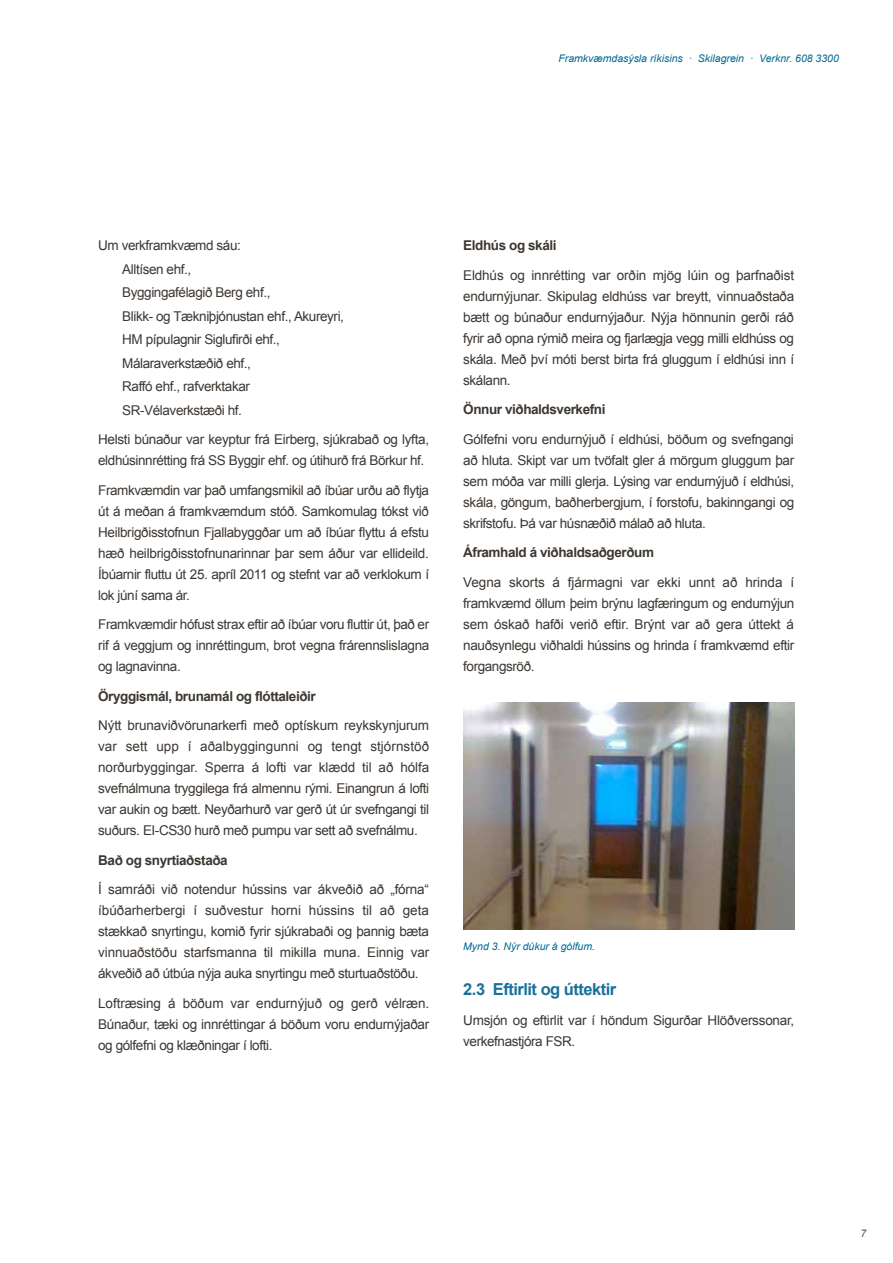
<style>
.page{position:relative;width:893px;height:1263px;background:#fff}
.page>*{position:absolute;margin:0;border:0;box-sizing:border-box;transform-origin:0 0}
.t1{font:700 16.5px "Arial";letter-spacing:-.03em;color:#18719a}
.t2{font:13.5px/21px "Arial";letter-spacing:-.03em;color:#3d3732;text-align:justify}
.t3{font:700 13.5px "Arial";letter-spacing:-.03em;color:#3d3732}
.t4{font:italic 10.5px "Arial";color:#006892}
.t5{font:italic 10.5px "Arial";color:#57514d}
</style>
<div class="page">
<img style="left:463px;top:702px;width:331px;height:228px">
<p class="t4" style="left:558px;top:51px;width:282px">Framkvæmdasýsla ríkisins · Skilagrein · Verknr. 608 3300</p>
<p class="t2" style="left:122px;top:234px;width:223px;line-height:23.5px;text-align:left;text-indent:-24px">Um verkframkvæmd sáu:<br>Alltísen ehf.,<br>Byggingafélagið Berg ehf.,<br>Blikk- og Tækniþjónustan ehf., Akureyri,<br>HM pípulagnir Siglufirði ehf.,<br>Málaraverkstæðið ehf.,<br>Raffó ehf., rafverktakar<br>SR-Vélaverkstæði hf.</p>
<p class="t2" style="left:98px;top:429px;width:332px">Helsti búnaður var keyptur frá Eirberg, sjúkrabað og lyfta, eldhúsinnrétting frá SS Byggir ehf. og útihurð frá Börkur hf.</p>
<p class="t2" style="left:98px;top:479px;width:332px">Framkvæmdin var það umfangsmikil að íbúar urðu að flytja út á meðan á framkvæmdum stóð. Samkomulag tókst við Heilbrigðisstofnun Fjallabyggðar um að íbúar flyttu á efstu hæð heilbrigðisstofnunarinnar þar sem áður var ellideild.<br>Íbúarnir fluttu út 25. apríl 2011 og stefnt var að verklokum í lok júní sama ár.</p>
<p class="t2" style="left:98px;top:614px;width:333px">Framkvæmdir hófust strax eftir að íbúar voru fluttir út, það er rif á veggjum og innréttingum, brot vegna frárennslislagna og lagnavinna.</p>
<p class="t3" style="left:98px;top:687px;width:219px">Öryggismál, brunamál og flóttaleiðir</p>
<p class="t2" style="left:98px;top:715px;width:333px">Nýtt brunaviðvörunarkerfi með optískum reykskynjurum var sett upp í aðalbyggingunni og tengt stjórnstöð norðurbyggingar. Sperra á lofti var klædd til að hólfa svefnálmuna tryggilega frá almennu rými. Einangrun á lofti var aukin og bætt. Neyðarhurð var gerð út úr svefngangi til suðurs. EI-CS30 hurð með pumpu var sett að svefnálmu.</p>
<p class="t3" style="left:98px;top:851px;width:131px">Bað og snyrtiaðstaða</p>
<p class="t2" style="left:98px;top:879px;width:333px">Í samráði við notendur hússins var ákveðið að „fórna“ íbúðarherbergi í suðvestur horni hússins til að geta stækkað snyrtingu, komið fyrir sjúkrabaði og þannig bæta vinnuaðstöðu starfsmanna til mikilla muna. Einnig var ákveðið að útbúa nýja auka snyrtingu með sturtuaðstöðu.</p>
<p class="t2" style="left:98px;top:993px;width:333px">Loftræsing á böðum var endurnýjuð og gerð vélræn.<br>Búnaður, tæki og innréttingar á böðum voru endurnýjaðar og gólfefni og klæðningar í lofti.</p>
<p class="t3" style="left:463px;top:236px;width:95px">Eldhús og skáli</p>
<p class="t2" style="left:463px;top:265px;width:333px">Eldhús og innrétting var orðin mjög lúin og þarfnaðist endurnýjunar. Skipulag eldhúss var breytt, vinnuaðstaða bætt og búnaður endurnýjaður. Nýja hönnunin gerði ráð fyrir að opna rýmið meira og fjarlægja vegg milli eldhúss og skála. Með því móti berst birta frá gluggum í eldhúsi inn í skálann.</p>
<p class="t3" style="left:463px;top:400px;width:144px">Önnur viðhaldsverkefni</p>
<p class="t2" style="left:463px;top:429px;width:333px">Gólfefni voru endurnýjuð í eldhúsi, böðum og svefngangi að hluta. Skipt var um tvöfalt gler á mörgum gluggum þar sem móða var milli glerja. Lýsing var endurnýjuð í eldhúsi, skála, göngum, baðherbergjum, í forstofu, bakinngangi og skrifstofu. Þá var húsnæðið málað að hluta.</p>
<p class="t3" style="left:463px;top:543px;width:192px">Áframhald á viðhaldsaðgerðum</p>
<p class="t2" style="left:463px;top:572px;width:333px">Vegna skorts á fjármagni var ekki unnt að hrinda í framkvæmd öllum þeim brýnu lagfæringum og endurnýjun sem óskað hafði verið eftir. Brýnt var að gera úttekt á nauðsynlegu viðhaldi hússins og hrinda í framkvæmd eftir forgangsröð.</p>
<p class="t4" style="left:463px;top:940px;width:133px">Mynd 3. Nýr dúkur á gólfum.</p>
<p class="t1" style="left:463px;top:978px;width:155px">2.3 Eftirlit og úttektir</p>
<p class="t2" style="left:463px;top:1010px;width:333px">Umsjón og eftirlit var í höndum Sigurðar Hlöðverssonar, verkefnastjóra FSR.</p>
<p class="t5" style="left:861px;top:1227px;width:7px">7</p>
</div>
